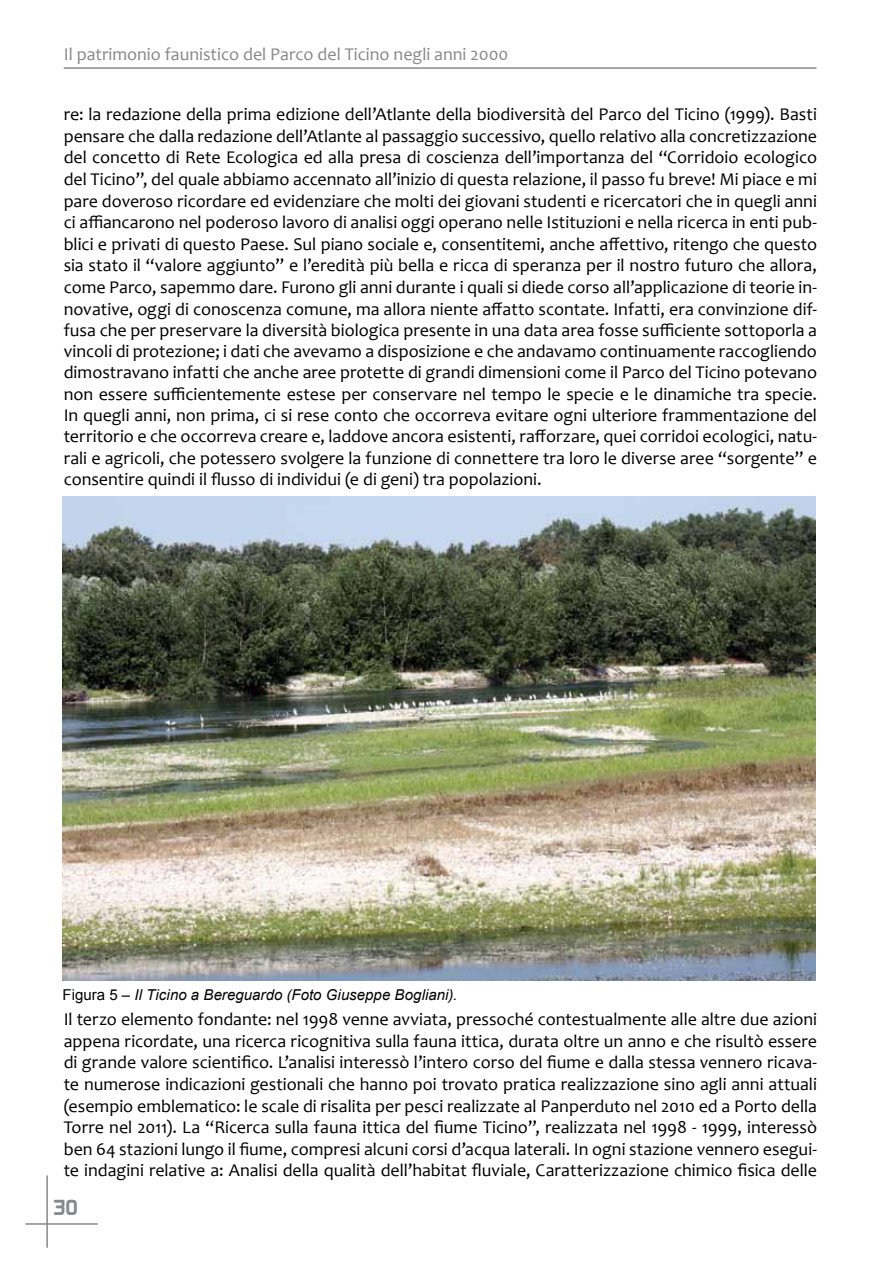
<style>
.page{position:relative;width:893px;height:1263px;background:#fff}
.page>*{position:absolute;margin:0;border:0;box-sizing:border-box;transform-origin:0 0}
.t1{font:19.5px "Airstrip Four";color:#87888a}
.t2{font:18px/21.5px "Candara";color:#000;text-align:justify}
.t3{font:18px "Candara";color:#87888a}
.t4{font:italic 15px "Arial";letter-spacing:.005em;color:#000}
.s1{font-style:normal}
</style>
<div class="page">
<hr style="left:64px;top:67px;width:752px;height:2px;background:#87888a">
<hr style="left:46px;top:1175px;width:2px;height:73px;background:#87888a">
<hr style="left:26px;top:1223px;width:72px;height:2px;background:#87888a">
<img style="left:63px;top:496px;width:752px;height:485px">
<p class="t3" style="left:64px;top:43px;width:446px">Il patrimonio faunistico del Parco del Ticino negli anni 2000</p>
<p class="t2" style="left:64px;top:103px;width:755px">re: la redazione della prima edizione dell’Atlante della biodiversità del Parco del Ticino (1999). Basti pensare che dalla redazione dell’Atlante al passaggio successivo, quello relativo alla concretizzazione del concetto di Rete Ecologica ed alla presa di coscienza dell’importanza del “Corridoio ecologico del Ticino”, del quale abbiamo accennato all’inizio di questa relazione, il passo fu breve! Mi piace e mi pare doveroso ricordare ed evidenziare che molti dei giovani studenti e ricercatori che in quegli anni ci affiancarono nel poderoso lavoro di analisi oggi operano nelle Istituzioni e nella ricerca in enti pub&shy;blici e privati di questo Paese. Sul piano sociale e, consentitemi, anche affettivo, ritengo che questo sia stato il “valore aggiunto” e l’eredità più bella e ricca di speranza per il nostro futuro che allora, come Parco, sapemmo dare. Furono gli anni durante i quali si diede corso all’applicazione di teorie in&shy;novative, oggi di conoscenza comune, ma allora niente affatto scontate. Infatti, era convinzione dif&shy;fusa che per preservare la diversità biologica presente in una data area fosse sufficiente sottoporla a vincoli di protezione; i dati che avevamo a disposizione e che andavamo continuamente raccogliendo dimostravano infatti che anche aree protette di grandi dimensioni come il Parco del Ticino potevano non essere sufficientemente estese per conservare nel tempo le specie e le dinamiche tra specie.<br>In quegli anni, non prima, ci si rese conto che occorreva evitare ogni ulteriore frammentazione del territorio e che occorreva creare e, laddove ancora esistenti, rafforzare, quei corridoi ecologici, natu&shy;rali e agricoli, che potessero svolgere la funzione di connettere tra loro le diverse aree “sorgente” e consentire quindi il flusso di individui (e di geni) tra popolazioni.</p>
<p class="t4" style="left:63px;top:985px;width:396px"><span class="s1">Figura 5</span> – Il Ticino a Bereguardo (Foto Giuseppe Bogliani).</p>
<p class="t2" style="left:64px;top:1008px;width:755px">Il terzo elemento fondante: nel 1998 venne avviata, pressoché contestualmente alle altre due azioni appena ricordate, una ricerca ricognitiva sulla fauna ittica, durata oltre un anno e che risultò essere di grande valore scientifico. L’analisi interessò l’intero corso del fiume e dalla stessa vennero ricava&shy;te numerose indicazioni gestionali che hanno poi trovato pratica realizzazione sino agli anni attuali (esempio emblematico: le scale di risalita per pesci realizzate al Panperduto nel 2010 ed a Porto della Torre nel 2011). La “Ricerca sulla fauna ittica del fiume Ticino”, realizzata nel 1998 - 1999, interessò ben 64 stazioni lungo il fiume, compresi alcuni corsi d’acqua laterali. In ogni stazione vennero esegui&shy;te indagini relative a: Analisi della qualità dell’habitat fluviale, Caratterizzazione chimico fisica delle</p>
<p class="t1" style="left:53px;top:1197px;width:26px">30</p>
</div>
